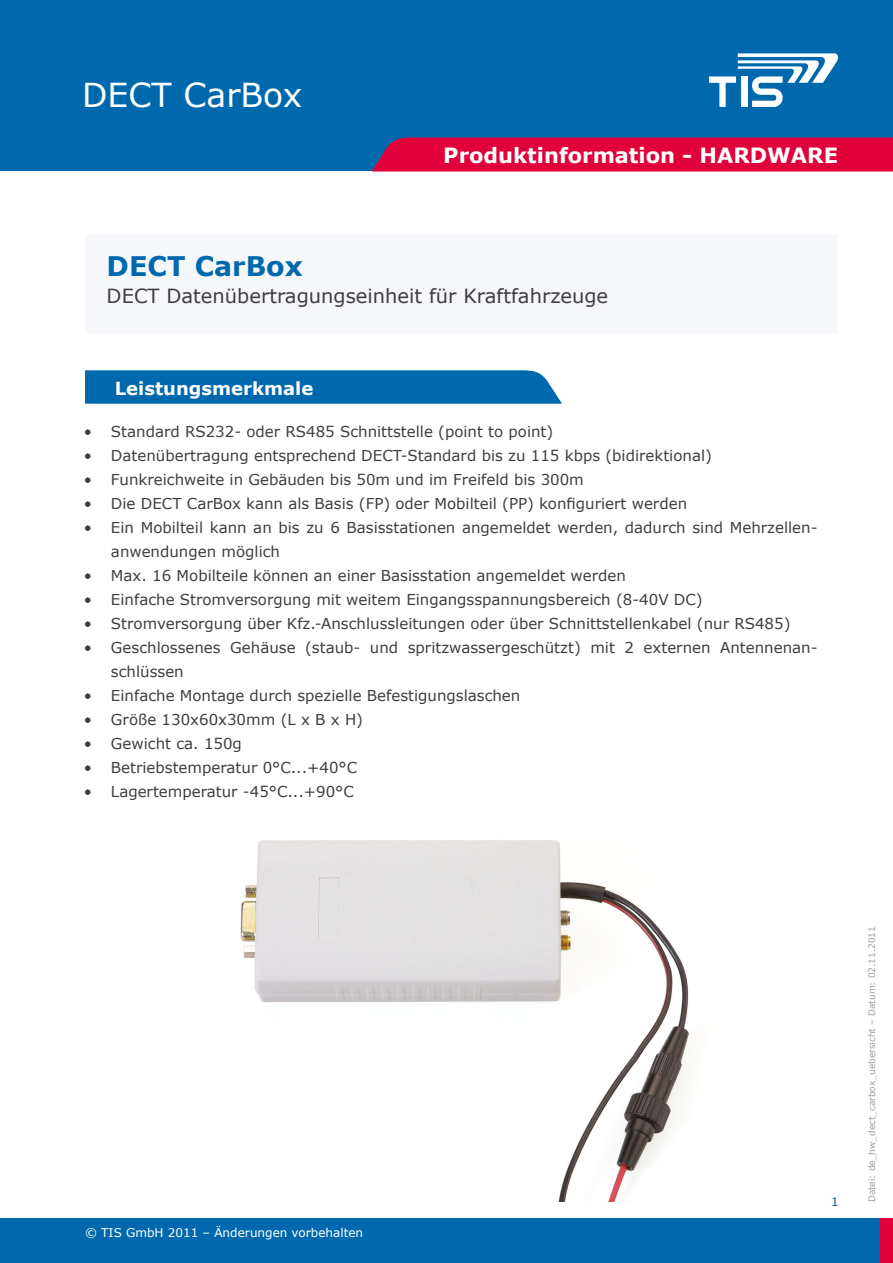
<style>
.page{position:relative;width:893px;height:1263px;background:#fff}
.page>*{position:absolute;margin:0;border:0;box-sizing:border-box;transform-origin:0 0}
.t1{font:33px "Verdana";color:#fff}
.t2{font:700 27px "Verdana";color:#0069ae}
.t3{font:700 21px "Verdana";color:#fff}
.t4{font:19.5px "Verdana";color:#3e3d40}
.t5{font:700 18px "Verdana";color:#fff}
.t6{font:15px/24px "Verdana";color:#3e3d40}
.t7{font:12px "Verdana";color:#fff}
.t8{font:12px "Verdana";color:#0069ae}
.t9{font:9px "Verdana";color:#9c9e9f}
</style>
<div class="page">
<div style="left:0;top:1218px;width:893px;height:45px;background:#0069ae"></div>
<div style="left:0;top:0;width:893px;height:171px;background:#0069ae"></div>
<svg style="left:372px;top:137px;width:521px;height:35px;background:#da0741"></svg>
<div style="left:880px;top:1218px;width:13px;height:45px;background:#e2003b"></div>
<svg style="left:709px;top:53px;width:129px;height:54px"></svg>
<svg style="left:85px;top:370px;width:477px;height:34px;background:#0a6fb1"></svg>
<div style="left:85px;top:235px;width:753px;height:98px;background:#f5f7fb"></div>
<img style="left:240px;top:840px;width:449px;height:361px">
<p class="t1" style="left:82px;top:74px;width:222px">DECT CarBox</p>
<p class="t3" style="left:443px;top:142px;width:396px">Produktinformation - HARDWARE</p>
<p class="t2" style="left:107px;top:248px;width:198px">DECT CarBox</p>
<p class="t4" style="left:107px;top:283px;width:503px">DECT Datenübertragungseinheit für Kraftfahrzeuge</p>
<p class="t5" style="left:115px;top:376px;width:200px">Leistungsmerkmale</p>
<p class="t6" style="left:84px;top:419px;width:471px">• Standard RS232- oder RS485 Schnittstelle (point to point)</p>
<p class="t6" style="left:84px;top:443px;width:629px">• Datenübertragung entsprechend DECT-Standard bis zu 115 kbps (bidirektional)</p>
<p class="t6" style="left:84px;top:467px;width:501px">• Funkreichweite in Gebäuden bis 50m und im Freifeld bis 300m</p>
<p class="t6" style="left:84px;top:491px;width:605px">• Die DECT CarBox kann als Basis (FP) oder Mobilteil (PP) konfiguriert werden</p>
<p class="t6" style="left:111px;top:515px;width:708px;text-indent:-27px">• Ein Mobilteil kann an bis zu 6 Basisstationen angemeldet werden, dadurch sind Mehrzellen&shy;anwendungen möglich</p>
<p class="t6" style="left:84px;top:563px;width:543px">• Max. 16 Mobilteile können an einer Basisstation angemeldet werden</p>
<p class="t6" style="left:84px;top:587px;width:620px">• Einfache Stromversorgung mit weitem Eingangsspannungsbereich (8-40V DC)</p>
<p class="t6" style="left:84px;top:611px;width:708px">• Stromversorgung über Kfz.-Anschlussleitungen oder über Schnittstellenkabel (nur RS485)</p>
<p class="t6" style="left:111px;top:635px;width:708px;text-indent:-27px">• Geschlossenes Gehäuse (staub- und spritzwassergeschützt) mit 2 externen Antennenan&shy;schlüssen</p>
<p class="t6" style="left:84px;top:683px;width:438px">• Einfache Montage durch spezielle Befestigungslaschen</p>
<p class="t6" style="left:84px;top:707px;width:281px">• Größe 130x60x30mm (L x B x H)</p>
<p class="t6" style="left:84px;top:731px;width:159px">• Gewicht ca. 150g</p>
<p class="t6" style="left:84px;top:755px;width:275px">• Betriebstemperatur 0°C...+40°C</p>
<p class="t6" style="left:84px;top:779px;width:271px">• Lagertemperatur -45°C...+90°C</p>
<p class="t7" style="left:85px;top:1225px;width:280px">© TIS GmbH 2011 – Änderungen vorbehalten</p>
<p class="t8" style="left:831px;top:1194px;width:9px">1</p>
<p class="t9" style="left:866px;top:1202px;width:278px;rotate:-90deg">Datei: de_hw_dect_carbox_uebersicht – Datum: 02.11.2011</p>
</div>
